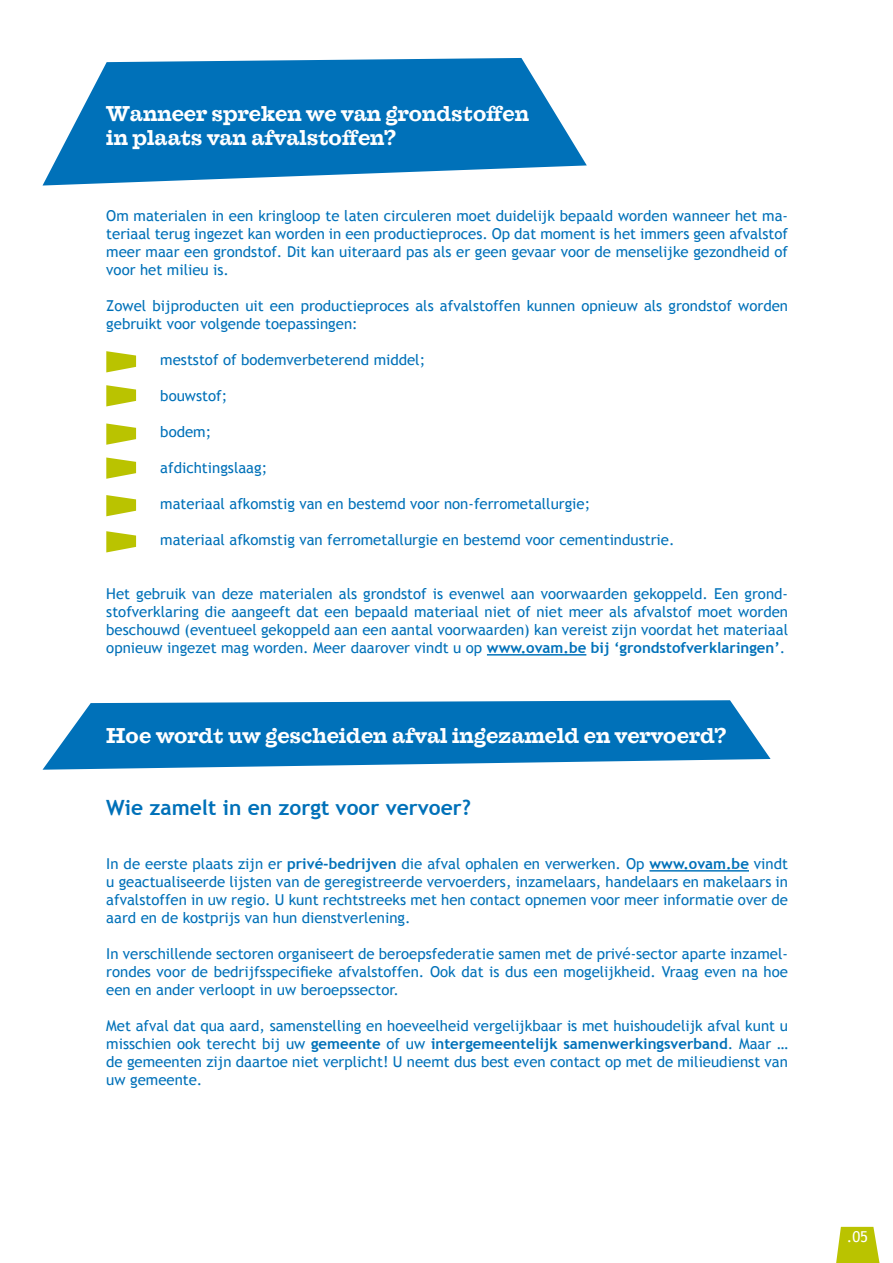
<style>
.page{position:relative;width:893px;height:1263px;background:#fff}
.page>*{position:absolute;margin:0;border:0;box-sizing:border-box;transform-origin:0 0}
.t1{font:700 21px/24px "Farao";color:#fff}
.t2{font:700 21px "Trebuchet MS";color:#0071b9}
.t3{font:15px/18px "Trebuchet MS";color:#0071b9;text-align:justify}
.t4{font:15px "Trebuchet MS";color:#fff}
.s1{font-weight:700}
</style>
<div class="page">
<svg style="left:106px;top:351px;width:30px;height:21px"></svg>
<svg style="left:106px;top:385px;width:30px;height:21px"></svg>
<svg style="left:106px;top:423px;width:30px;height:22px"></svg>
<svg style="left:106px;top:457px;width:30px;height:22px"></svg>
<svg style="left:106px;top:495px;width:30px;height:21px"></svg>
<svg style="left:106px;top:531px;width:30px;height:21px"></svg>
<svg style="left:43px;top:700px;width:728px;height:70px;background:#2887c4"></svg>
<svg style="left:43px;top:58px;width:544px;height:128px;fill:#0071b9"></svg>
<hr style="left:487px;top:654px;width:99px;height:1px;background:#0071b9">
<hr style="left:649px;top:870px;width:100px;height:1px;background:#0071b9">
<svg style="left:836px;top:1227px;width:43px;height:36px;background:#c2ca1d"></svg>
<h1 class="t1" style="left:106px;top:103px;width:424px">Wanneer spreken we van grondstoffen in plaats van afvalstoffen?</h1>
<p class="t3" style="left:106px;top:207px;width:683px">Om materialen in een kringloop te laten circuleren moet duidelijk bepaald worden wanneer het ma&shy;teriaal terug ingezet kan worden in een productieproces. Op dat moment is het immers geen afvalstof meer maar een grondstof. Dit kan uiteraard pas als er geen gevaar voor de menselijke gezondheid of voor het milieu is.</p>
<p class="t3" style="left:106px;top:297px;width:683px">Zowel bijproducten uit een productieproces als afvalstoffen kunnen opnieuw als grondstof worden gebruikt voor volgende toepassingen:</p>
<p class="t3" style="left:160px;top:351px;width:266px">meststof of bodemverbeterend middel;</p>
<p class="t3" style="left:160px;top:387px;width:68px">bouwstof;</p>
<p class="t3" style="left:160px;top:423px;width:52px">bodem;</p>
<p class="t3" style="left:160px;top:459px;width:108px">afdichtingslaag;</p>
<p class="t3" style="left:160px;top:495px;width:431px">materiaal afkomstig van en bestemd voor non-ferrometallurgie;</p>
<p class="t3" style="left:160px;top:531px;width:516px">materiaal afkomstig van ferrometallurgie en bestemd voor cementindustrie.</p>
<p class="t3" style="left:106px;top:585px;width:683px">Het gebruik van deze materialen als grondstof is evenwel aan voorwaarden gekoppeld. Een grond&shy;stofverklaring die aangeeft dat een bepaald materiaal niet of niet meer als afvalstof moet worden beschouwd (eventueel gekoppeld aan een aantal voorwaarden) kan vereist zijn voordat het materiaal opnieuw ingezet mag worden. Meer daarover vindt u op <span class="s1">www.ovam.be bij ‘grondstofverklaringen’</span>.</p>
<h1 class="t1" style="left:106px;top:725px;width:621px">Hoe wordt uw gescheiden afval ingezameld en vervoerd?</h1>
<h1 class="t2" style="left:106px;top:794px;width:366px">Wie zamelt in en zorgt voor vervoer?</h1>
<p class="t3" style="left:106px;top:855px;width:683px">In de eerste plaats zijn er <span class="s1">privé-bedrijven</span> die afval ophalen en verwerken. Op <span class="s1">www.ovam.be</span> vindt u geactualiseerde lijsten van de geregistreerde vervoerders, inzamelaars, handelaars en makelaars in afvalstoffen in uw regio. U kunt rechtstreeks met hen contact opnemen voor meer informatie over de aard en de kostprijs van hun dienstverlening.</p>
<p class="t3" style="left:106px;top:945px;width:683px">In verschillende sectoren organiseert de beroepsfederatie samen met de privé-sector aparte inzamel&shy;rondes voor de bedrijfsspecifieke afvalstoffen. Ook dat is dus een mogelijkheid. Vraag even na hoe een en ander verloopt in uw beroepssector.</p>
<p class="t3" style="left:106px;top:1017px;width:683px">Met afval dat qua aard, samenstelling en hoeveelheid vergelijkbaar is met huishoudelijk afval kunt u misschien ook terecht bij uw <span class="s1">gemeente</span> of uw <span class="s1">intergemeentelijk samenwerkingsverband</span>. Maar … de gemeenten zijn daartoe niet verplicht! U neemt dus best even contact op met de milieudienst van uw gemeente.</p>
<p class="t4" style="left:847px;top:1228px;width:23px">.05</p>
</div>
